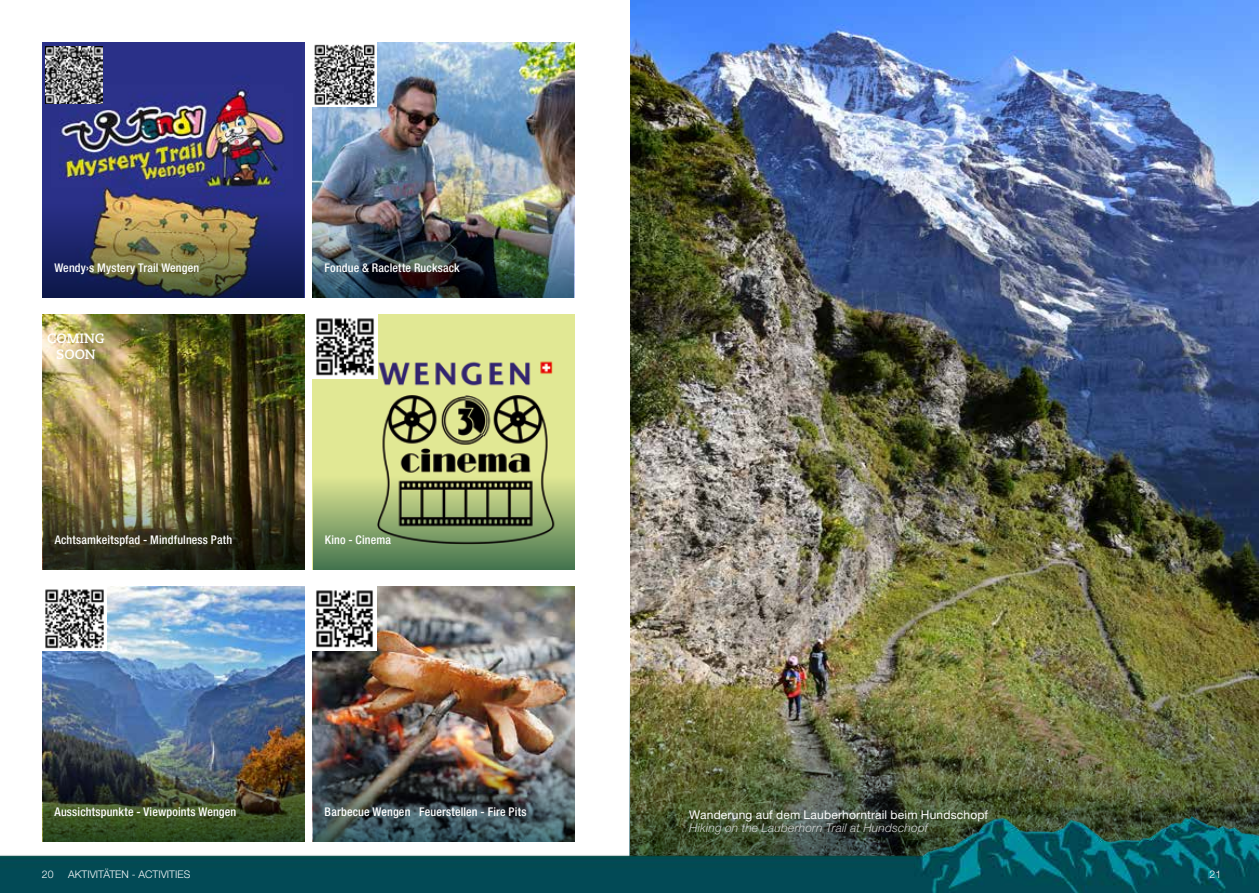
<style>
.page{position:relative;width:1259px;height:893px;background:#fff}
.page>*{position:absolute;margin:0;border:0;box-sizing:border-box;transform-origin:0 0}
.t1{font:700 13.5px/16.2px "Caecilia LT Pro 75";color:#fff;text-align:center}
.t2{font:500 condensed 12px "Helvetica Neue";letter-spacing:.015em;color:#fff}
.t3{font:12px "Helvetica Neue";letter-spacing:.015em;color:#fff}
.t4{font:italic 300 12px "Helvetica Neue";letter-spacing:.015em;color:#cfd0d0}
.t5{font:300 10.5px "Helvetica Neue LT Pro";color:#fff}
</style>
<div class="page">
<img style="left:43px;top:43px;width:261px;height:162px">
<img style="left:43px;top:205px;width:261px;height:93px">
<img style="left:46px;top:46px;width:56px;height:57px">
<img style="left:313px;top:43px;width:261px;height:162px">
<img style="left:313px;top:205px;width:261px;height:93px">
<img style="left:313px;top:43px;width:64px;height:64px">
<img style="left:43px;top:315px;width:261px;height:162px">
<img style="left:43px;top:477px;width:261px;height:93px">
<img style="left:313px;top:315px;width:261px;height:162px">
<svg style="left:313px;top:477px;width:261px;height:93px;background:#7c9561"></svg>
<img style="left:313px;top:315px;width:64px;height:64px">
<img style="left:43px;top:587px;width:261px;height:162px">
<img style="left:43px;top:749px;width:261px;height:67px">
<img style="left:43px;top:587px;width:64px;height:64px">
<img style="left:313px;top:587px;width:261px;height:162px">
<img style="left:313px;top:749px;width:261px;height:67px">
<img style="left:313px;top:587px;width:64px;height:64px">
<img style="left:630px;top:0;width:629px;height:676px">
<img style="left:629px;top:676px;width:630px;height:140px">
<img style="left:0;top:816px;width:1259px;height:77px">
<p class="t2" style="left:54px;top:260px;width:146px">Wendy›s Mystery Trail Wengen</p>
<p class="t2" style="left:324px;top:260px;width:137px">Fondue &amp; Raclette Rucksack</p>
<p class="t1" style="left:47px;top:330px;width:59px">COMING<br>SOON</p>
<p class="t2" style="left:55px;top:532px;width:179px">Achtsamkeitspfad - Mindfulness Path</p>
<p class="t2" style="left:325px;top:532px;width:68px">Kino - Cinema</p>
<p class="t2" style="left:55px;top:805px;width:183px">Aussichtspunkte - Viewpoints Wengen</p>
<p class="t2" style="left:325px;top:805px;width:203px">Barbecue Wengen Feuerstellen - Fire Pits</p>
<p class="t3" style="left:689px;top:807px;width:300px">Wanderung auf dem Lauberhorntrail beim Hundschopf</p>
<p class="t4" style="left:689px;top:821px;width:240px">Hiking on the Lauberhorn Trail at Hundschopf</p>
<p class="t5" style="left:42px;top:868px;width:13px">20</p>
<p class="t5" style="left:68px;top:868px;width:124px">AKTIVITÄTEN - ACTIVITIES</p>
<p class="t5" style="left:1209px;top:868px;width:13px">21</p>
</div>
